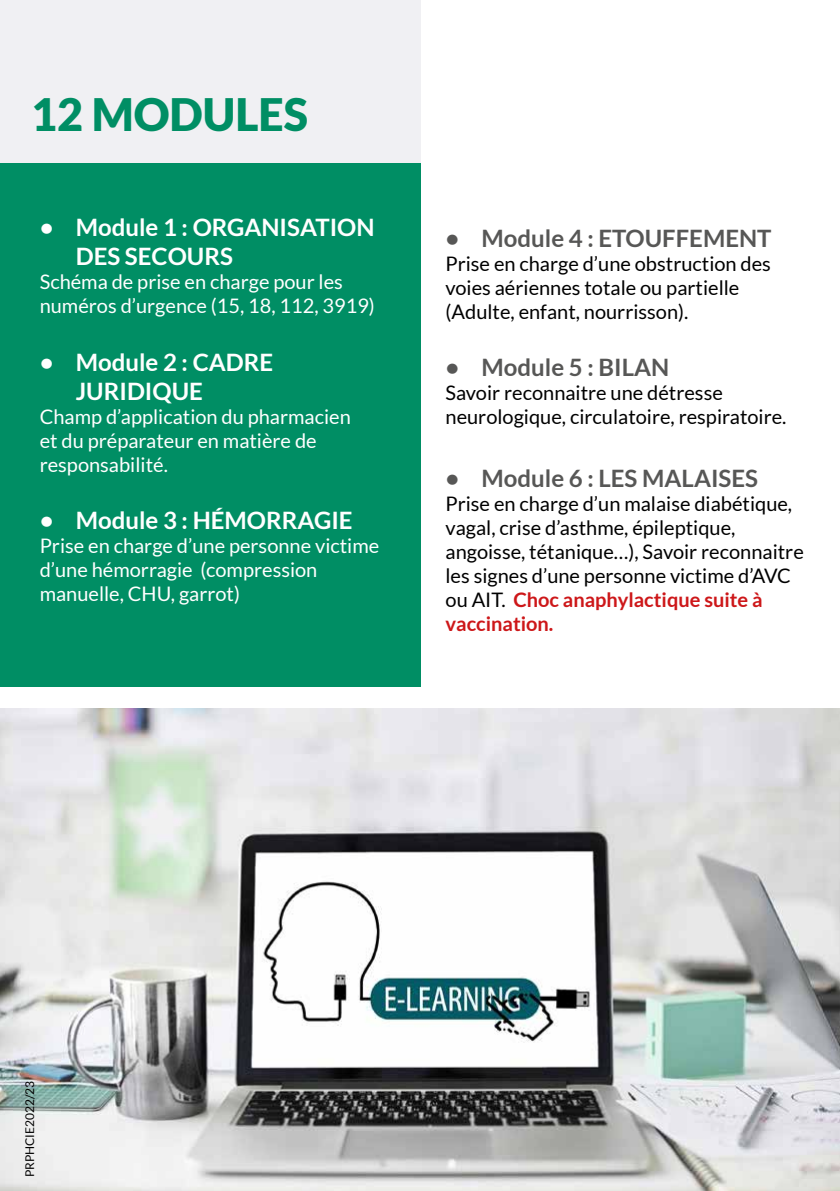
<style>
.page{position:relative;width:840px;height:1191px;background:#fff}
.page>*{position:absolute;margin:0;border:0;box-sizing:border-box;transform-origin:0 0}
.t1{font:900 44.8px "Lato";color:#008e64}
.t2{font:700 24px/28.8px "Lato";color:#fff}
.t3{font:700 24px "Lato";color:#575756}
.t4{font:20px/24px "Lato";color:#000}
.t5{font:20px/24px "Lato";color:#fff}
.t6{font:12px "Lato";color:#000}
.s1{font-weight:700;color:#cd1719}
</style>
<div class="page">
<div style="left:0;top:0;width:420px;height:686px;background:#008e64"></div>
<div style="left:0;top:0;width:420px;height:163px;background:#f0f0f3"></div>
<img style="left:0;top:709px;width:839px;height:482px">
<h1 class="t1" style="left:31px;top:88px;width:278px">12 MODULES</h1>
<p class="t2" style="left:76px;top:213px;width:300px;text-indent:-36px">• Module 1 : ORGANISATION<br>DES SECOURS</p>
<p class="t5" style="left:40px;top:270px;width:336px">Schéma de prise en charge pour les numéros d’urgence (15, 18, 112, 3919)</p>
<p class="t2" style="left:76px;top:347px;width:199px;text-indent:-36px">• Module 2 : CADRE<br>JURIDIQUE</p>
<p class="t5" style="left:40px;top:404px;width:312px">Champ d’application du pharmacien et du préparateur en matière de responsabilité.</p>
<p class="t2" style="left:40px;top:505px;width:314px">• Module 3 : HÉMORRAGIE</p>
<p class="t5" style="left:40px;top:534px;width:341px">Prise en charge d’une personne victime d’une hémorragie (compression manuelle, CHU, garrot)</p>
<p class="t3" style="left:445px;top:224px;width:327px">• Module 4 : ETOUFFEMENT</p>
<p class="t4" style="left:445px;top:251px;width:327px">Prise en charge d’une obstruction des voies aériennes totale ou partielle (Adulte, enfant, nourrisson).</p>
<p class="t3" style="left:445px;top:354px;width:225px">• Module 5 : BILAN</p>
<p class="t4" style="left:445px;top:381px;width:342px">Savoir reconnaitre une détresse neurologique, circulatoire, respiratoire.</p>
<p class="t3" style="left:445px;top:464px;width:314px">• Module 6 : LES MALAISES</p>
<p class="t4" style="left:445px;top:491px;width:359px">Prise en charge d’un malaise diabétique, vagal, crise d’asthme, épileptique, angoisse, tétanique…), Savoir reconnaitre les signes d’une personne victime d’AVC ou AIT. <span class="s1">Choc anaphylactique suite à vaccination.</span></p>
<p class="t6" style="left:23px;top:1177px;width:98px;rotate:-90deg">PRPHCIE2022/23</p>
</div>
